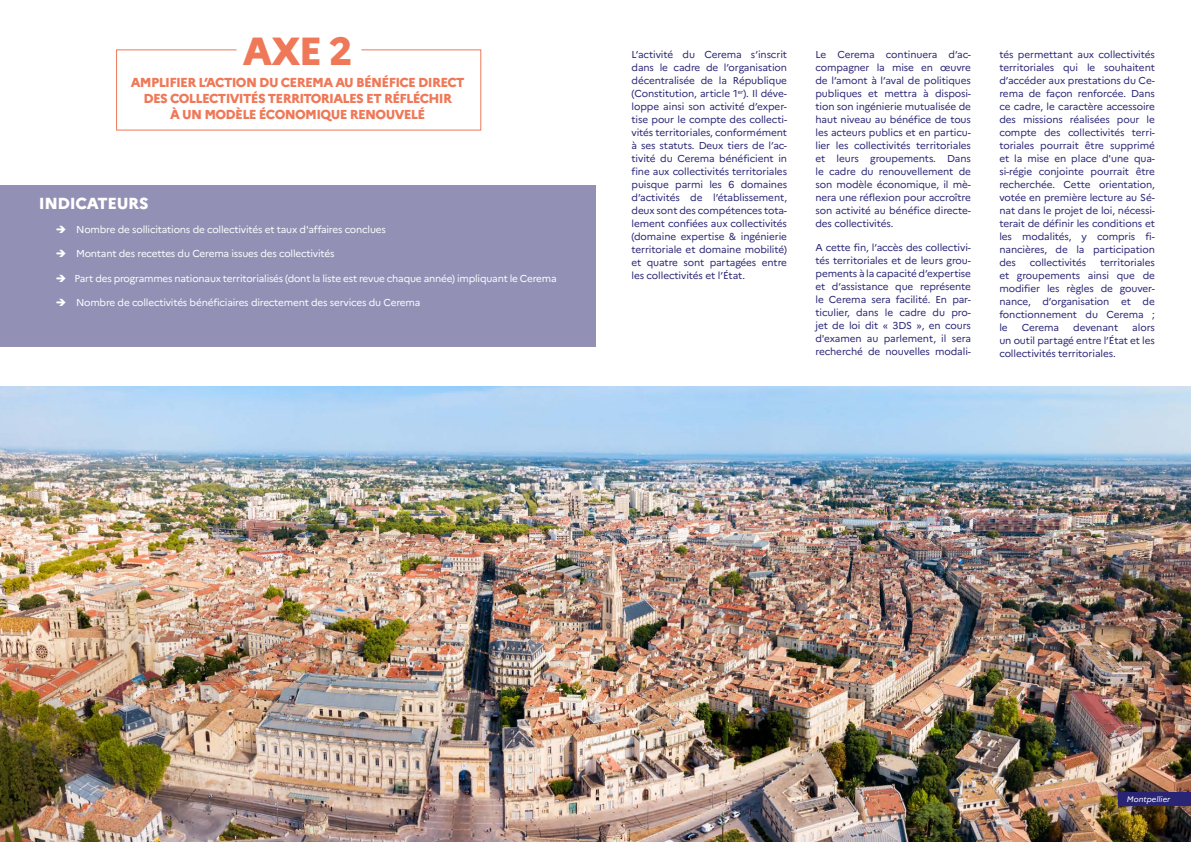
<style>
.page{position:relative;width:1191px;height:842px;background:#fff}
.page>*{position:absolute;margin:0;border:0;box-sizing:border-box;transform-origin:0 0}
.t1{font:800 39.2px "Marianne";color:#ef7858}
.t2{font:800 16px "Marianne";letter-spacing:-.02em;color:#fff}
.t3{font:800 13px/16px "Marianne";letter-spacing:-.05em;color:#ef7858;text-align:center}
.t4{font:10px/13px "Marianne";letter-spacing:-.01em;color:#292574;text-align:justify}
.t5{font:10px "Marianne";letter-spacing:-.02em;color:#fff}
.t6{font:italic 8px "Marianne";color:#fff}
</style>
<div class="page">
<img style="left:0;top:387px;width:1191px;height:455px">
<div style="left:1119px;top:793px;width:72px;height:13px;background:#292574"></div>
<svg style="left:116px;top:49px;width:365px;height:82px"></svg>
<div style="left:0;top:185px;width:595px;height:161px;background:#9291b5"></div>
<h1 class="t1" style="left:243px;top:27px;width:111px">AXE 2</h1>
<h3 class="t3" style="left:131px;top:74px;width:335px">AMPLIFIER L’ACTION DU CEREMA AU BÉNÉFICE DIRECT<br>DES COLLECTIVITÉS TERRITORIALES ET RÉFLÉCHIR<br>À UN MODÈLE ÉCONOMIQUE RENOUVELÉ</h3>
<h2 class="t2" style="left:39px;top:193px;width:111px">INDICATEURS</h2>
<p class="t5" style="left:56px;top:223px;width:331px">➔ Nombre de sollicitations de collectivités et taux d'affaires conclues</p>
<p class="t5" style="left:56px;top:248px;width:280px">➔ Montant des recettes du Cerema issues des collectivités</p>
<p class="t5" style="left:56px;top:272px;width:502px">➔ Part des programmes nationaux territorialisés (dont la liste est revue chaque année) impliquant le Cerema</p>
<p class="t5" style="left:56px;top:296px;width:366px">➔ Nombre de collectivités bénéficiaires directement des services du Cerema</p>
<p class="t4" style="left:631px;top:48px;width:157px">L’activité du Cerema s’inscrit dans le cadre de l’organisation décentralisée de la République (Constitution, article 1<sup>er</sup>). Il déve&shy;loppe ainsi son activité d’exper&shy;tise pour le compte des collecti&shy;vités territoriales, conformément à ses statuts. Deux tiers de l’ac&shy;tivité du Cerema bénéficient in fine aux collectivités territoriales puisque parmi les 6 domaines d’activités de l’établissement, deux sont des compétences tota&shy;lement confiées aux collectivités (domaine expertise &amp; ingénierie territoriale et domaine mobilité) et quatre sont partagées entre les collectivités et l’État.</p>
<p class="t4" style="left:815px;top:48px;width:157px">Le Cerema continuera d’ac&shy;compagner la mise en œuvre de l’amont à l’aval de politiques publiques et mettra à disposi&shy;tion son ingénierie mutualisée de haut niveau au bénéfice de tous les acteurs publics et en particu&shy;lier les collectivités territoriales et leurs groupements. Dans le cadre du renouvellement de son modèle économique, il mè&shy;nera une réflexion pour accroître son activité au bénéfice directe&shy;des collectivités.</p>
<p class="t4" style="left:815px;top:241px;width:157px">A cette fin, l’accès des collectivi&shy;tés territoriales et de leurs grou&shy;pements à la capacité d’expertise et d’assistance que représente le Cerema sera facilité. En par&shy;ticulier, dans le cadre du pro&shy;jet de loi dit « 3DS », en cours d'examen au parlement, il sera recherché de nouvelles modali-</p>
<p class="t4" style="left:999px;top:48px;width:157px">tés permettant aux collectivités territoriales qui le souhaitent d’accéder aux prestations du Ce&shy;rema de façon renforcée. Dans ce cadre, le caractère accessoire des missions réalisées pour le compte des collectivités terri&shy;toriales pourrait être supprimé et la mise en place d'une qua&shy;si-régie conjointe pourrait être recherchée. Cette orientation, votée en première lecture au Sé&shy;nat dans le projet de loi, nécessi&shy;terait de définir les conditions et les modalités, y compris fi&shy;nancières, de la participation des</p>
<p class="t4" style="left:999px;top:256px;width:157px;text-indent:101px">territoriales et groupements ainsi que de modifier les règles de gouver&shy;nance, d’organisation et de fonctionnement du Cerema ; le</p>
<p class="t4" style="left:1029px;top:256px;width:58px">collectivités</p>
<p class="t4" style="left:999px;top:321px;width:157px;text-indent:133px">alors un outil partagé entre l’État et les collectivités territoriales.</p>
<p class="t4" style="left:1021px;top:321px;width:39px">Cerema</p>
<p class="t4" style="left:1073px;top:321px;width:46px">devenant</p>
<p class="t6" style="left:1126px;top:795px;width:45px">Montpellier</p>
</div>
